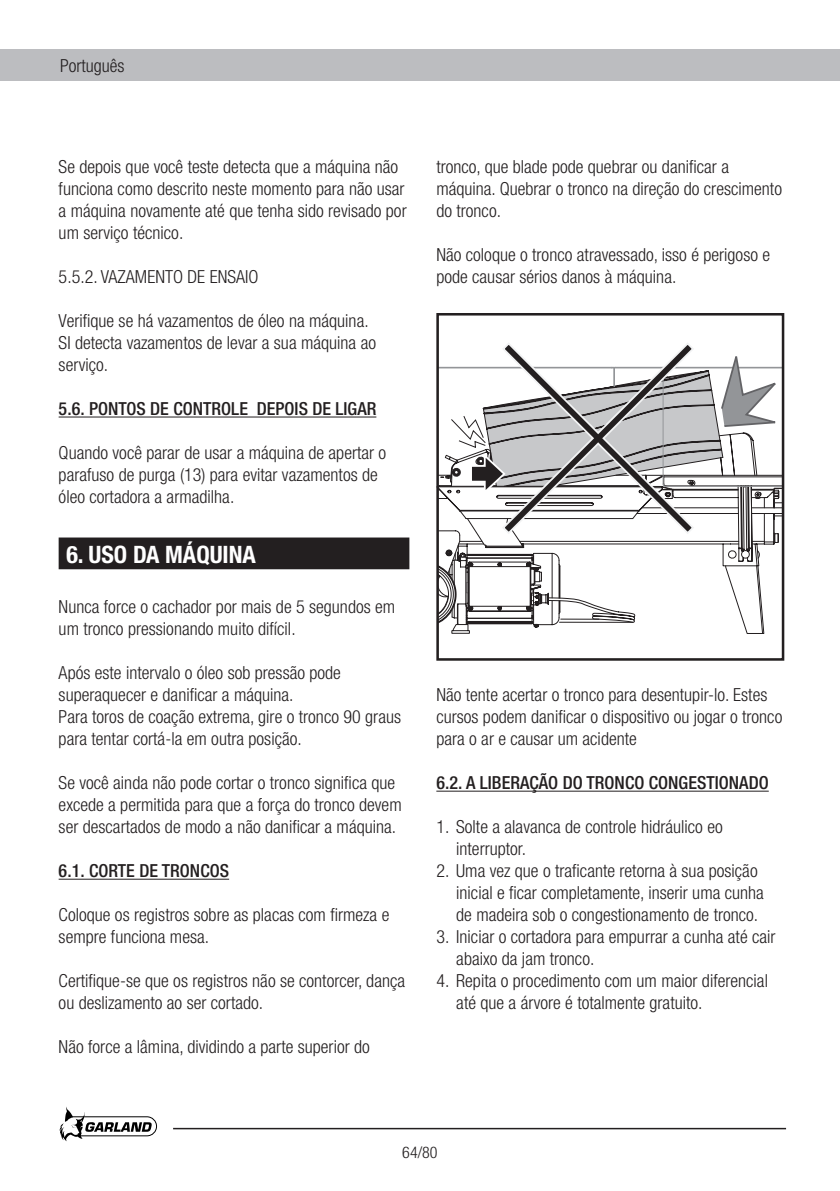
<style>
.page{position:relative;width:840px;height:1191px;background:#fff}
.page>*{position:absolute;margin:0;border:0;box-sizing:border-box;transform-origin:0 0}
.t1{font:700 condensed 24px "Helvetica Neue";color:#fff}
.t2{font:300 condensed 18px/22px "Helvetica Neue";color:#231f20}
.t3{font:500 condensed 18px "Helvetica Neue";color:#231f20}
.t4{font:300 condensed 16px "Helvetica Neue";color:#231f20}
</style>
<div class="page">
<div style="left:0;top:50px;width:839px;height:31px;background:#bcbdc0"></div>
<svg style="left:59px;top:1107px;width:98px;height:34px"></svg>
<hr style="left:173px;top:1127px;width:612px;height:2px;background:#231f20">
<hr style="left:59px;top:416px;width:317px;height:1px;background:#231f20">
<hr style="left:59px;top:878px;width:170px;height:1px;background:#231f20">
<div style="left:60px;top:538px;width:348px;height:30px;background:#231f20"></div>
<div style="left:59px;top:537px;width:350px;height:32px;border:2px solid #231f20"></div>
<hr style="left:436px;top:790px;width:332px;height:1px;background:#231f20">
<svg style="left:440px;top:341px;width:345px;height:285px"></svg>
<div style="left:436px;top:313px;width:347px;height:347px;border:3px solid #231f20"></div>
<p class="t2" style="left:60px;top:55px;width:66px">Português</p>
<p class="t2" style="left:59px;top:156px;width:349px">Se depois que você teste detecta que a máquina não funciona como descrito neste momento para não usar a máquina novamente até que tenha sido revisado por um serviço técnico.</p>
<p class="t2" style="left:59px;top:266px;width:201px">5.5.2. VAZAMENTO DE ENSAIO</p>
<p class="t2" style="left:59px;top:310px;width:319px">Verifique se há vazamentos de óleo na máquina.<br>SI detecta vazamentos de levar a sua máquina ao serviço.</p>
<p class="t3" style="left:59px;top:398px;width:319px">5.6. PONTOS DE CONTROLE DEPOIS DE LIGAR</p>
<p class="t2" style="left:59px;top:442px;width:329px">Quando você parar de usar a máquina de apertar o parafuso de purga (13) para evitar vazamentos de óleo cortadora a armadilha.</p>
<h1 class="t1" style="left:66px;top:539px;width:191px">6. USO DA MÁQUINA</h1>
<p class="t2" style="left:59px;top:596px;width:338px">Nunca force o cachador por mais de 5 segundos em um tronco pressionando muito difícil.</p>
<p class="t2" style="left:59px;top:662px;width:344px">Após este intervalo o óleo sob pressão pode superaquecer e danificar a máquina.<br>Para toros de coação extrema, gire o tronco 90 graus para tentar cortá-la em outra posição.</p>
<p class="t2" style="left:59px;top:772px;width:344px">Se você ainda não pode cortar o tronco significa que excede a permitida para que a força do tronco devem ser descartados de modo a não danificar a máquina.</p>
<p class="t3" style="left:59px;top:860px;width:172px">6.1. CORTE DE TRONCOS</p>
<p class="t2" style="left:59px;top:904px;width:332px">Coloque os registros sobre as placas com firmeza e sempre funciona mesa.</p>
<p class="t2" style="left:59px;top:969px;width:348px">Certifique-se que os registros não se contorcer, dança ou deslizamento ao ser cortado.</p>
<p class="t2" style="left:59px;top:1035px;width:312px">Não force a lâmina, dividindo a parte superior do</p>
<p class="t2" style="left:436px;top:156px;width:347px">tronco, que blade pode quebrar ou danificar a máquina. Quebrar o tronco na direção do crescimento do tronco.</p>
<p class="t2" style="left:436px;top:244px;width:335px">Não coloque o tronco atravessado, isso é perigoso e pode causar sérios danos à máquina.</p>
<p class="t2" style="left:436px;top:684px;width:347px">Não tente acertar o tronco para desentupir-lo. Estes cursos podem danificar o dispositivo ou jogar o tronco para o ar e causar um acidente</p>
<p class="t3" style="left:436px;top:772px;width:334px">6.2. A LIBERAÇÃO DO TRONCO CONGESTIONADO</p>
<p class="t2" style="left:456px;top:816px;width:268px;text-indent:-20px">1. Solte a alavanca de controle hidráulico eo interruptor.</p>
<p class="t2" style="left:456px;top:860px;width:309px;text-indent:-20px">2. Uma vez que o traficante retorna à sua posição inicial e ficar completamente, inserir uma cunha de madeira sob o congestionamento de tronco.</p>
<p class="t2" style="left:456px;top:926px;width:320px;text-indent:-20px">3. Iniciar o cortadora para empurrar a cunha até cair abaixo da jam tronco.</p>
<p class="t2" style="left:456px;top:970px;width:313px;text-indent:-20px">4. Repita o procedimento com um maior diferencial até que a árvore é totalmente gratuito.</p>
<p class="t4" style="left:402px;top:1143px;width:37px">64/80</p>
</div>
